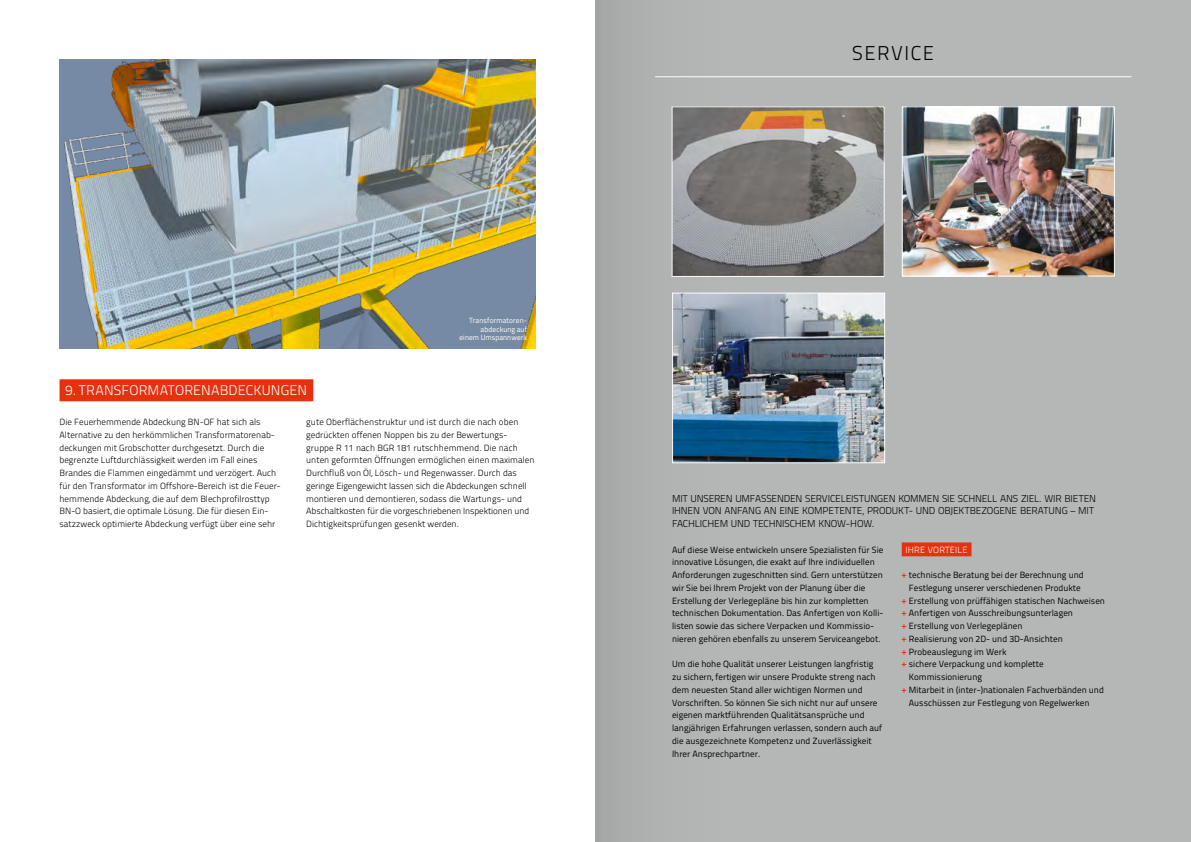
<style>
.page{position:relative;width:1191px;height:842px;background:#fff}
.page>*{position:absolute;margin:0;border:0;box-sizing:border-box;transform-origin:0 0}
.t1{font:300 20px "Titillium Text 22 L";letter-spacing:.075em;color:#000}
.t2{font:300 14px "Titillium Text 22 L";letter-spacing:.01em;color:#fff}
.t3{font:300 10px/12.8px "Titillium Text 22 L";letter-spacing:-.015em;color:#000}
.t4{font:9px/12.8px "Titillium Text 22 L";color:#000}
.t5{font:300 9px/12.8px "Titillium Text 22 L";color:#000}
.t6{font:300 9px "Titillium Text 22 L";letter-spacing:.025em;color:#fff}
.t7{font:7.5px/8.5px "Titillium Web";letter-spacing:.015em;color:#fff;text-align:right}
.s1{font-weight:700;color:#e6310e}
</style>
<div class="page">
<div style="left:595px;top:0;width:596px;height:842px;background:#b5b7b7"></div>
<div style="left:901px;top:542px;width:70px;height:14px;background:#e6310e"></div>
<hr style="left:655px;top:77px;width:476px;height:1px;background:#fff">
<img style="left:903px;top:108px;width:209px;height:167px">
<div style="left:901px;top:106px;width:213px;height:171px;border:1px solid #fff"></div>
<img style="left:828px;top:108px;width:54px;height:167px">
<img style="left:828px;top:295px;width:55px;height:166px">
<div style="left:60px;top:379px;width:253px;height:22px;background:#e6310e"></div>
<img style="left:60px;top:60px;width:476px;height:289px">
<svg style="left:595px;top:0;width:233px;height:842px"></svg>
<p class="t7" style="left:459px;top:316px;width:69px">Transformatoren&shy;abdeckung auf einem Umspannwerk</p>
<h2 class="t2" style="left:65px;top:380px;width:243px">9. TRANSFORMATORENABDECKUNGEN</h2>
<p class="t5" style="left:60px;top:415px;width:223px">Die Feuerhemmende Abdeckung BN-OF hat sich als Alternative zu den herkömmlichen Transformatorenab&shy;deckungen mit Grobschotter durchgesetzt. Durch die begrenzte Luftdurchlässigkeit werden im Fall eines Brandes die Flammen eingedämmt und verzögert. Auch für den Transformator im Offshore-Bereich ist die Feuer&shy;hemmende Abdeckung, die auf dem Blechprofilrosttyp BN-O basiert, die optimale Lösung. Die für diesen Ein&shy;satzzweck optimierte Abdeckung verfügt über eine sehr</p>
<p class="t5" style="left:306px;top:415px;width:230px">gute Oberflächenstruktur und ist durch die nach oben gedrückten offenen Noppen bis zu der Bewertungs&shy;gruppe R 11 nach BGR 181 rutschhemmend. Die nach unten geformten Öffnungen ermöglichen einen maximalen Durchfluß von Öl, Lösch- und Regenwasser. Durch das geringe Eigengewicht lassen sich die Abdeckungen schnell montieren und demontieren, sodass die Wartungs- und Abschaltkosten für die vorgeschriebenen Inspektionen und Dichtigkeitsprüfungen gesenkt werden.</p>
<h1 class="t1" style="left:852px;top:38px;width:84px">SERVICE</h1>
<p class="t3" style="left:672px;top:491px;width:425px">MIT UNSEREN UMFASSENDEN SERVICELEISTUNGEN KOMMEN SIE SCHNELL ANS ZIEL. WIR BIETEN<br>IHNEN VON ANFANG AN EINE KOMPETENTE, PRODUKT- UND OBJEKTBEZOGENE BERATUNG – MIT<br>FACHLICHEM UND TECHNISCHEM KNOW-HOW.</p>
<p class="t4" style="left:672px;top:542px;width:213px">Auf diese Weise entwickeln unsere Spezialisten für Sie innovative Lösungen, die exakt auf Ihre individuellen Anforderungen zugeschnitten sind. Gern unterstützen wir Sie bei Ihrem Projekt von der Planung über die Erstellung der Verlegepläne bis hin zur kompletten technischen Dokumentation. Das Anfertigen von Kolli&shy;listen sowie das sichere Verpacken und Kommissio&shy;nieren gehören ebenfalls zu unserem Serviceangebot.</p>
<p class="t4" style="left:672px;top:657px;width:212px">Um die hohe Qualität unserer Leistungen langfristig zu sichern, fertigen wir unsere Produkte streng nach dem neuesten Stand aller wichtigen Normen und Vorschriften. So können Sie sich nicht nur auf unsere eigenen marktführenden Qualitätsansprüche und langjährigen Erfahrungen verlassen, sondern auch auf die ausgezeichnete Kompetenz und Zuverlässigkeit Ihrer Ansprechpartner.</p>
<p class="t6" style="left:905px;top:543px;width:64px">IHRE VORTEILE</p>
<p class="t4" style="left:901px;top:568px;width:183px"><span class="s1">+</span> technische Beratung bei der Berechnung und</p>
<p class="t4" style="left:909px;top:581px;width:173px">Festlegung unserer verschiedenen Produkte</p>
<p class="t4" style="left:901px;top:593px;width:205px"><span class="s1">+</span> Erstellung von prüffähigen statischen Nachweisen</p>
<p class="t4" style="left:901px;top:606px;width:173px"><span class="s1">+</span> Anfertigen von Ausschreibungsunterlagen</p>
<p class="t4" style="left:901px;top:619px;width:122px"><span class="s1">+</span> Erstellung von Verlegeplänen</p>
<p class="t4" style="left:901px;top:632px;width:163px"><span class="s1">+</span> Realisierung von 2D- und 3D-Ansichten</p>
<p class="t4" style="left:901px;top:644px;width:106px"><span class="s1">+</span> Probeauslegung im Werk</p>
<p class="t4" style="left:901px;top:657px;width:143px"><span class="s1">+</span> sichere Verpackung und komplette</p>
<p class="t4" style="left:909px;top:670px;width:75px">Kommissionierung</p>
<p class="t4" style="left:901px;top:683px;width:204px"><span class="s1">+</span> Mitarbeit in (inter-)nationalen Fachverbänden und</p>
<p class="t4" style="left:909px;top:696px;width:182px">Ausschüssen zur Festlegung von Regelwerken</p>
</div>
